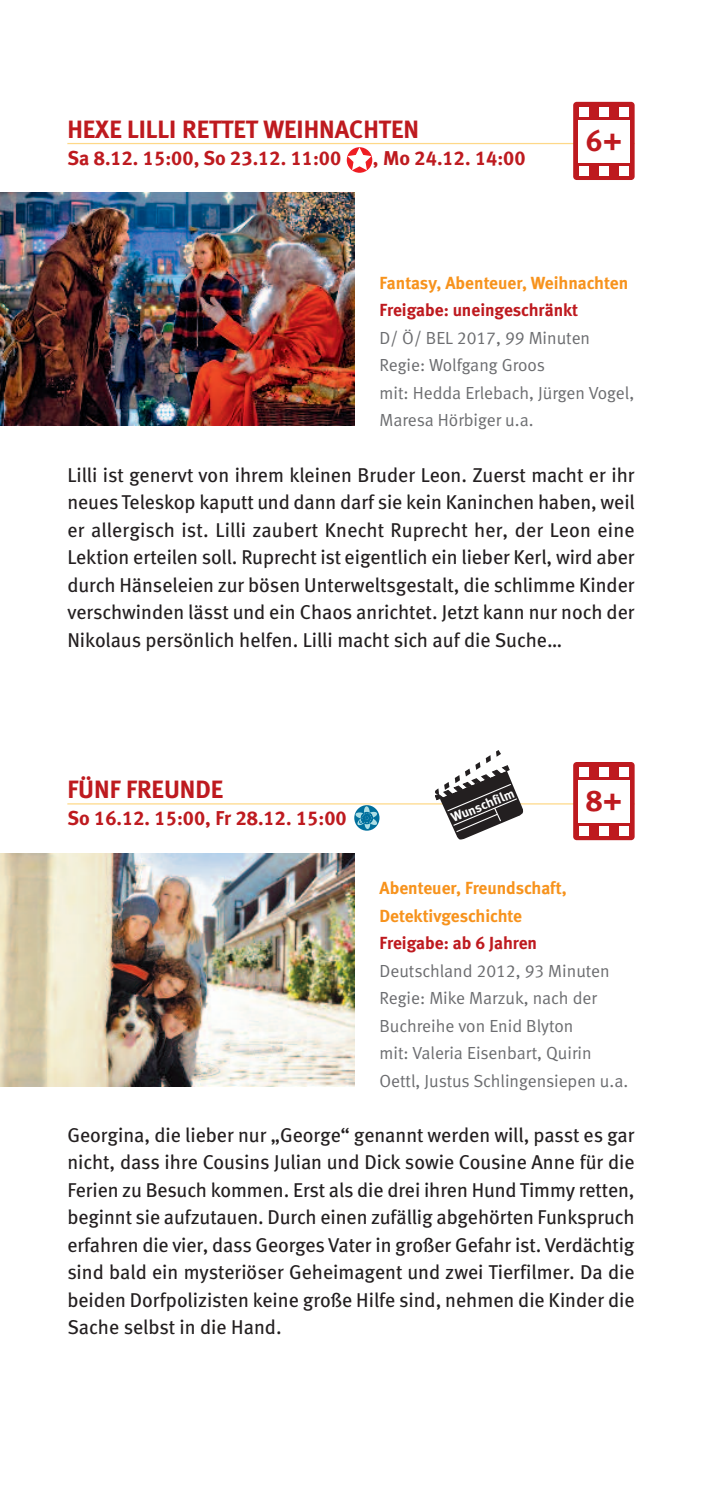
<style>
.page{position:relative;width:702px;height:1489px;background:#fff}
.page>*{position:absolute;margin:0;border:0;box-sizing:border-box;transform-origin:0 0}
.t1{font:30px "Meta Bold LF";color:#be1a1f}
.t2{font:25px "Meta Bold LF";color:#be1a1f}
.t3{font:20px/27.5px "Meta Book LF";color:#231f20;text-align:justify}
.t4{font:20px "Meta Bold LF";color:#be1a1f}
.t5{font:17.5px/27.5px "Meta Normal LF";color:#6c6d70}
.t6{font:17.5px/27.5px "Meta Bold LF";color:#f7931d}
.t7{font:17.5px "Meta Bold LF";color:#be1a1f}
.t8{font:13px "Meta Bold LF";color:#fff}
</style>
<div class="page">
<hr style="left:67px;top:143px;width:567px;height:1px;background:#fed888">
<hr style="left:67px;top:803px;width:567px;height:1px;background:#fed888">
<img style="left:0;top:193px;width:354px;height:232px">
<img style="left:0;top:853px;width:354px;height:233px">
<div style="left:573px;top:102px;width:61px;height:78px;background:#be1a1f;border-radius:4px"></div>
<div style="left:578px;top:120px;width:51px;height:42px;background:#fff"></div>
<div style="left:578px;top:107px;width:10px;height:10px;background:#fff"></div>
<div style="left:619px;top:107px;width:10px;height:10px;background:#fff"></div>
<div style="left:599px;top:107px;width:10px;height:10px;background:#fff"></div>
<div style="left:578px;top:166px;width:10px;height:10px;background:#fff"></div>
<div style="left:619px;top:166px;width:10px;height:10px;background:#fff"></div>
<div style="left:599px;top:166px;width:10px;height:10px;background:#fff"></div>
<div style="left:573px;top:762px;width:61px;height:78px;background:#be1a1f;border-radius:4px"></div>
<div style="left:578px;top:780px;width:51px;height:42px;background:#fff"></div>
<div style="left:578px;top:766px;width:10px;height:10px;background:#fff"></div>
<div style="left:619px;top:766px;width:10px;height:10px;background:#fff"></div>
<div style="left:599px;top:766px;width:10px;height:10px;background:#fff"></div>
<div style="left:578px;top:825px;width:10px;height:10px;background:#fff"></div>
<div style="left:619px;top:825px;width:10px;height:10px;background:#fff"></div>
<div style="left:599px;top:825px;width:10px;height:10px;background:#fff"></div>
<svg style="left:347px;top:147px;width:25px;height:26px"></svg>
<svg style="left:347px;top:147px;width:24px;height:23px"></svg>
<svg style="left:430px;top:750px;width:95px;height:90px"></svg>
<div style="left:354px;top:805px;width:25px;height:25px;background:#00709d;border-radius:50%"></div>
<div style="left:364px;top:806px;width:6px;height:12px;background:#addee5;border-radius:50%"></div>
<svg style="left:364px;top:817px;width:6px;height:12px"></svg>
<svg style="left:355px;top:811px;width:22px;height:14px"></svg>
<p class="t2" style="left:67px;top:120px;width:353px">HEXE LILLI RETTET WEIHNACHTEN</p>
<p class="t4" style="left:67px;top:151px;width:275px">Sa 8.12. 15:00, So 23.12. 11:00</p>
<p class="t4" style="left:373px;top:151px;width:154px">, Mo 24.12. 14:00</p>
<h1 class="t1" style="left:585px;top:129px;width:38px">6+</h1>
<p class="t6" style="left:379px;top:270px;width:250px">Fantasy, Abenteuer, Weihnachten</p>
<p class="t7" style="left:379px;top:304px;width:200px">Freigabe: uneingeschränkt</p>
<p class="t5" style="left:379px;top:325px;width:256px">D/ Ö/ BEL 2017, 99 Minuten<br>Regie: Wolfgang Groos<br>mit: Hedda Erlebach, Jürgen Vogel,<br>Maresa Hörbiger u.a.</p>
<p class="t3" style="left:67px;top:462px;width:569px">Lilli ist genervt von ihrem kleinen Bruder Leon. Zuerst macht er ihr neues Teleskop kaputt und dann darf sie kein Kaninchen haben, weil er allergisch ist. Lilli zaubert Knecht Ruprecht her, der Leon eine Lektion erteilen soll. Ruprecht ist eigentlich ein lieber Kerl, wird aber durch Hänseleien zur bösen Unterweltsgestalt, die schlimme Kinder verschwinden lässt und ein Chaos anrichtet. Jetzt kann nur noch der Nikolaus persönlich helfen. Lilli macht sich auf die Suche…</p>
<p class="t2" style="left:67px;top:780px;width:157px">FÜNF FREUNDE</p>
<p class="t4" style="left:67px;top:811px;width:281px">So 16.12. 15:00, Fr 28.12. 15:00</p>
<p class="t8" style="left:450px;top:814px;width:69px;rotate:-23deg">Wunschfilm</p>
<h1 class="t1" style="left:585px;top:789px;width:38px">8+</h1>
<p class="t6" style="left:379px;top:875px;width:188px">Abenteuer, Freundschaft,<br>Detektivgeschichte</p>
<p class="t7" style="left:379px;top:936px;width:159px">Freigabe: ab 6 Jahren</p>
<p class="t5" style="left:379px;top:958px;width:250px">Deutschland 2012, 93 Minuten<br>Regie: Mike Marzuk, nach der<br>Buchreihe von Enid Blyton<br>mit: Valeria Eisenbart, Quirin<br>Oettl, Justus Schlingensiepen u.a.</p>
<p class="t3" style="left:67px;top:1122px;width:568px">Georgina, die lieber nur „George“ genannt werden will, passt es gar nicht, dass ihre Cousins Julian und Dick sowie Cousine Anne für die Ferien zu Besuch kommen. Erst als die drei ihren Hund Timmy retten, beginnt sie aufzutauen. Durch einen zufällig abgehörten Funkspruch erfahren die vier, dass Georges Vater in großer Gefahr ist. Verdächtig sind bald ein mysteriöser Geheimagent und zwei Tierfilmer. Da die beiden Dorfpolizisten keine große Hilfe sind, nehmen die Kinder die Sache selbst in die Hand.</p>
</div>
